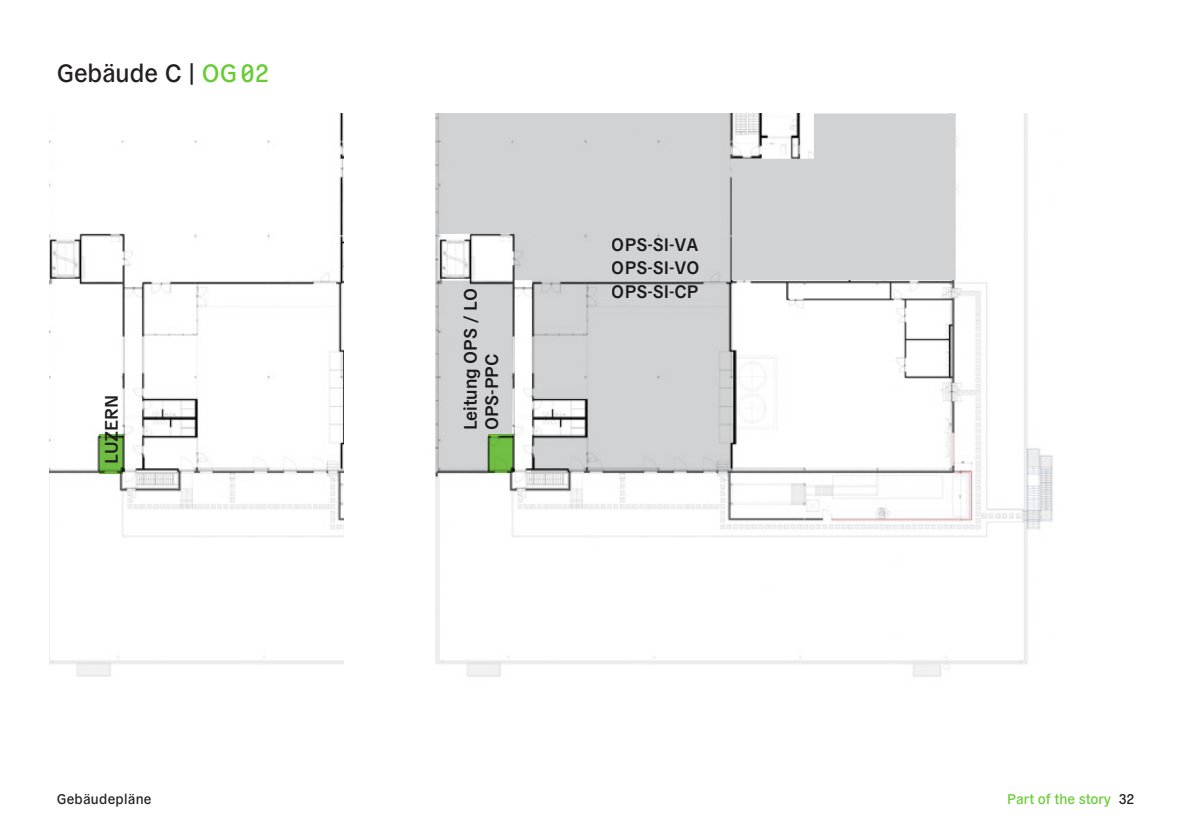
<style>
.page{position:relative;width:1191px;height:840px;background:#fff}
.page>*{position:absolute;margin:0;border:0;box-sizing:border-box;transform-origin:0 0}
.t1{font:25px "General Grotesque";color:#231f20}
.t2{font:600 18px/23.4px "General Grotesque";color:#231f20;text-align:justify}
.t3{font:14px "General Grotesque";color:#6c3}
.t4{font:14px "General Grotesque";letter-spacing:.02em;color:#231f20}
.s1{color:#6c3}
.s2{font-family:"General Grotesque Mono";color:#6c3}
.s3{color:#231f20}
</style>
<div class="page">
<img style="left:435px;top:113px;width:618px;height:564px">
<img style="left:50px;top:113px;width:293px;height:563px">
<svg style="left:99px;top:434px;width:23px;height:39px"></svg>
<svg style="left:437px;top:280px;width:77px;height:193px;background:#cbccce"></svg>
<svg style="left:438px;top:113px;width:93px;height:167px;fill:#d1d2d4"></svg>
<svg style="left:488px;top:433px;width:24px;height:39px"></svg>
<svg style="left:531px;top:113px;width:424px;height:359px"></svg>
<p class="t1" style="left:57px;top:55px;width:214px">Gebäude C | <span class="s1">OG</span><span class="s2">02</span></p>
<p class="t2" style="left:98px;top:464px;width:71px;rotate:-90deg">LUZERN</p>
<p class="t4" style="left:57px;top:788px;width:96px">Gebäudepläne</p>
<p class="t2" style="left:458px;top:430px;width:143px;line-height:21.6px;rotate:-90deg">Leitung OPS / LO<br>OPS-PPC</p>
<p class="t2" style="left:612px;top:231px;width:89px">OPS-SI-VA OPS-SI-VO OPS-SI-CP</p>
<p class="t3" style="left:1007px;top:789px;width:128px">Part of the story <span class="s3">32</span></p>
</div>
